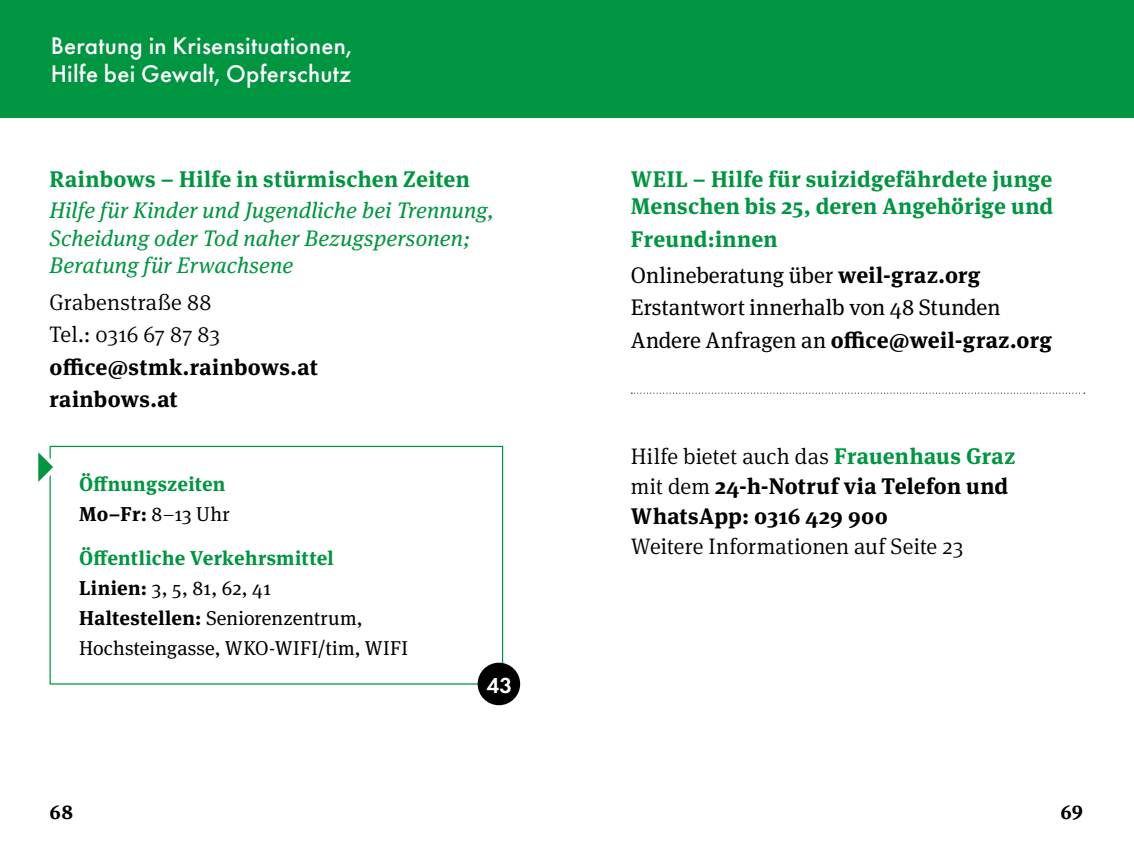
<style>
.page{position:relative;width:1134px;height:851px;background:#fff}
.page>*{position:absolute;margin:0;border:0;box-sizing:border-box;transform-origin:0 0}
.t1{font:500 25px/27.5px "Futura PT";letter-spacing:.01em;color:#fff}
.t2{font:700 22.5px/30px "Meta Serif Pro";letter-spacing:.015em;color:#000}
.t3{font:22.5px/36px "Meta Serif Pro";color:#000}
.t4{font:700 22.5px/27px "Meta Serif Pro";letter-spacing:.015em;color:#009641}
.t5{font:italic 22.5px/27.5px "Meta Serif Pro";letter-spacing:.005em;color:#009641}
.t6{font:300 22.5px/32.5px "Meta Serif Pro";color:#000}
.t7{font:600 22.5px "Futura PT";color:#fff}
.t8{font:20px/30px "Meta Serif Pro";letter-spacing:.005em;color:#000}
.t9{font:700 20px/30px "Meta Serif Pro";letter-spacing:.015em;color:#009641}
.t10{font:700 20px "Meta Serif Pro";color:#000}
.s1{color:#000}
.s2{font-weight:400;color:#000}
.s3{font-weight:700;color:#009641}
.s4{font-weight:700}
.s5{font-weight:300}
.s6{color:#009641}
</style>
<div class="page">
<div style="left:50px;top:445px;width:453px;height:239px;border:1px solid #009641"></div>
<svg style="left:38px;top:445px;width:24px;height:47px"></svg>
<div style="left:0;top:0;width:1134px;height:117px;background:#009641"></div>
<svg style="left:631px;top:392px;width:454px;height:1px"></svg>
<div style="left:478px;top:662px;width:42px;height:43px;background:#000;border-radius:50%"></div>
<p class="t1" style="left:51px;top:32px;width:303px">Beratung in Krisensituationen,<br>Hilfe bei Gewalt, Opferschutz</p>
<p class="t4" style="left:50px;top:164px;width:422px">Rainbows – Hilfe in stürmischen Zeiten</p>
<p class="t5" style="left:50px;top:196px;width:445px">Hilfe für Kinder und Jugendliche bei Trennung,<br>Scheidung oder Tod naher Bezugspersonen;<br>Beratung für Erwachsene</p>
<p class="t6" style="left:50px;top:284px;width:172px">Grabenstraße 88<br>Tel.: 0316 67 87 83</p>
<p class="t2" style="left:50px;top:348px;width:270px;line-height:32.5px">office@stmk.rainbows.at rainbows.at</p>
<p class="t9" style="left:79px;top:467px;width:152px">Öffnungszeiten<br><span class="s1">Mo–Fr:</span> <span class="s2">8–13 Uhr</span></p>
<p class="t8" style="left:79px;top:542px;width:330px"><span class="s3">Öffentliche Verkehrsmittel<br></span><span class="s4">Linien:</span> 3, 5, 81, 62, 41<br><span class="s4">Haltestellen:</span> Seniorenzentrum,<br>Hochsteingasse, WKO-WIFI/tim, WIFI</p>
<p class="t7" style="left:487px;top:670px;width:27px">43</p>
<p class="t4" style="left:631px;top:164px;width:424px">WEIL – Hilfe für suizidgefährdete junge<br>Menschen bis 25, deren Angehörige und</p>
<p class="t3" style="left:631px;top:220px;width:351px"><span class="s3">Freund:innen<br></span>Onlineberatung über <span class="s4">weil-graz.org</span></p>
<p class="t3" style="left:631px;top:290px;width:422px;line-height:32.5px">Erstantwort innerhalb von 48 Stunden<br>Andere Anfragen an <span class="s4">office@weil-graz.org</span></p>
<p class="t2" style="left:631px;top:439px;width:386px"><span class="s5">Hilfe bietet auch das</span> <span class="s6">Frauenhaus Graz </span><span class="s5">mit dem</span> 24-h-Notruf via Telefon und<br>WhatsApp: 0316 429 900</p>
<p class="t6" style="left:631px;top:528px;width:334px">Weitere Informationen auf Seite 23</p>
<p class="t10" style="left:50px;top:796px;width:25px">68</p>
<p class="t10" style="left:1060px;top:796px;width:24px">69</p>
</div>
